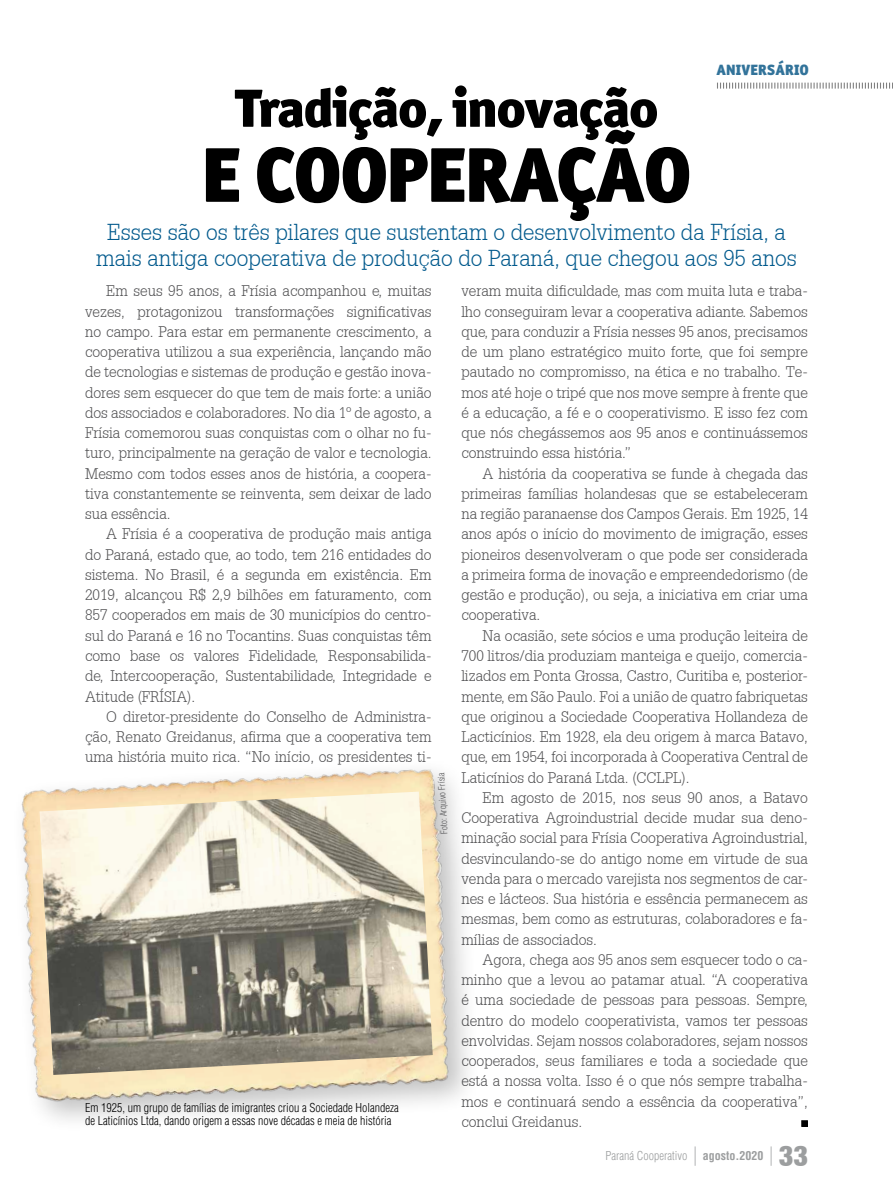
<style>
.page{position:relative;width:893px;height:1191px;background:#fff}
.page>*{position:absolute;margin:0;border:0;box-sizing:border-box;transform-origin:0 0}
.t1{font:900 78px "Officina Sans ITC Std";letter-spacing:-.03em;color:#000}
.t2{font:900 54px "Officina Sans ITC Std";letter-spacing:-.03em;color:#000}
.t3{font:30px "Sans Black Cond";color:#9c9e9f}
.t4{font:300 22.5px/25.5px "Installation Light S Si";color:#00598c;text-align:center}
.t5{font:300 15px/20.2px "Installation Light S Si";color:#4b4b4d;text-align:justify}
.t6{font:900 15px "Officina Sans ITC Std";color:#32739a}
.t7{font:300 condensed 12px/13.5px "Helvetica";color:#000}
.t8{font:300 condensed 12px "Helvetica";color:#9c9e9f}
.t9{font:700 condensed 12px "Helvetica";color:#9c9e9f}
.t10{font:300 condensed 9px "Helvetica";color:#58585a}
</style>
<div class="page">
<svg style="left:695px;top:1146px;width:1px;height:19px"></svg>
<svg style="left:771px;top:1146px;width:1px;height:19px"></svg>
<svg style="left:717px;top:83px;width:176px;height:6px"></svg>
<div style="left:801px;top:1120px;width:7px;height:6px;border:1px solid #000"></div>
<div style="left:11px;top:757px;width:470px;height:376px;background:#000;opacity:.25"></div>
<img style="left:12px;top:757px;width:445px;height:356px">
<img style="left:40px;top:791px;width:393px;height:284px">
<p class="t6" style="left:716px;top:60px;width:94px">ANIVERSÁRIO</p>
<h2 class="t2" style="left:234px;top:73px;width:426px">Tradição, inovação</h2>
<h1 class="t1" style="left:202px;top:124px;width:492px">E COOPERAÇÃO</h1>
<h3 class="t4" style="left:96px;top:219px;width:702px">Esses são os três pilares que sustentam o desenvolvimento da Frísia, a mais antiga cooperativa de produção do Paraná, que chegou aos 95 anos</h3>
<p class="t5" style="left:85px;top:281px;width:348px;text-indent:21px">Em seus 95 anos, a Frísia acompanhou e, muitas vezes, protagonizou transformações significativas no campo. Para estar em permanente crescimento, a cooperativa utilizou a sua experiência, lançando mão de tecnologias e sistemas de produção e gestão inova&shy;dores sem esquecer do que tem de mais forte: a união dos associados e colaboradores. No dia 1º de agosto, a Frísia comemorou suas conquistas com o olhar no fu&shy;turo, principalmente na geração de valor e tecnologia.<br>Mesmo com todos esses anos de história, a coopera&shy;tiva constantemente se reinventa, sem deixar de lado sua essência.</p>
<p class="t5" style="left:85px;top:524px;width:348px;text-indent:21px">A Frísia é a cooperativa de produção mais antiga do Paraná, estado que, ao todo, tem 216 entidades do sistema. No Brasil, é a segunda em existência. Em 2019, alcançou R$ 2,9 bilhões em faturamento, com 857 cooperados em mais de 30 municípios do centro&shy;sul do Paraná e 16 no Tocantins. Suas conquistas têm como base os valores Fidelidade, Responsabilida&shy;de, Intercooperação, Sustentabilidade, Integridade e Atitude (FRÍSIA).</p>
<p class="t5" style="left:85px;top:706px;width:348px;text-indent:21px">O diretor-presidente do Conselho de Administra&shy;ção, Renato Greidanus, afirma que a cooperativa tem uma história muito rica. “No início, os presidentes ti-</p>
<p class="t5" style="left:461px;top:281px;width:348px">veram muita dificuldade, mas com muita luta e traba&shy;lho conseguiram levar a cooperativa adiante. Sabemos que, para conduzir a Frísia nesses 95 anos, precisamos de um plano estratégico muito forte, que foi sempre pautado no compromisso, na ética e no trabalho. Te&shy;mos até hoje o tripé que nos move sempre à frente que é a educação, a fé e o cooperativismo. E isso fez com que nós chegássemos aos 95 anos e continuássemos construindo essa história.”</p>
<p class="t5" style="left:461px;top:463px;width:348px;text-indent:21px">A história da cooperativa se funde à chegada das primeiras famílias holandesas que se estabeleceram na região paranaense dos Campos Gerais. Em 1925, 14 anos após o início do movimento de imigração, esses pioneiros desenvolveram o que pode ser considerada a primeira forma de inovação e empreendedorismo (de gestão e produção), ou seja, a iniciativa em criar uma cooperativa.</p>
<p class="t5" style="left:461px;top:625px;width:348px;text-indent:21px">Na ocasião, sete sócios e uma produção leiteira de 700 litros/dia produziam manteiga e queijo, comercia&shy;lizados em Ponta Grossa, Castro, Curitiba e, posterior&shy;mente, em São Paulo. Foi a união de quatro fabriquetas que originou a Sociedade Cooperativa Hollandeza de Lacticínios. Em 1928, ela deu origem à marca Batavo, que, em 1954, foi incorporada à Cooperativa Central de Laticínios do Paraná Ltda. (CCLPL).</p>
<p class="t5" style="left:461px;top:787px;width:348px;text-indent:21px">Em agosto de 2015, nos seus 90 anos, a Batavo Cooperativa Agroindustrial decide mudar sua deno&shy;minação social para Frísia Cooperativa Agroindustrial, desvinculando-se do antigo nome em virtude de sua venda para o mercado varejista nos segmentos de car&shy;nes e lácteos. Sua história e essência permanecem as mesmas, bem como as estruturas, colaboradores e fa&shy;mílias de associados.</p>
<p class="t5" style="left:461px;top:949px;width:348px;text-indent:21px">Agora, chega aos 95 anos sem esquecer todo o ca&shy;minho que a levou ao patamar atual. “A cooperativa é uma sociedade de pessoas para pessoas. Sempre, dentro do modelo cooperativista, vamos ter pessoas envolvidas. Sejam nossos colaboradores, sejam nossos cooperados, seus familiares e toda a sociedade que está a nossa volta. Isso é o que nós sempre trabalha&shy;mos e continuará sendo a essência da cooperativa”, conclui Greidanus.</p>
<p class="t10" style="left:439px;top:834px;width:63px;rotate:-93deg">Foto: Arquivo Frísia</p>
<p class="t7" style="left:85px;top:1100px;width:315px">Em 1925, um grupo de famílias de imigrantes criou a Sociedade Holandeza de Laticínios Ltda, dando origem a essas nove décadas e meia de história</p>
<p class="t8" style="left:605px;top:1148px;width:83px">Paraná Cooperativo</p>
<p class="t9" style="left:703px;top:1148px;width:62px">agosto.2020</p>
<h3 class="t3" style="left:779px;top:1137px;width:31px">33</h3>
</div>
